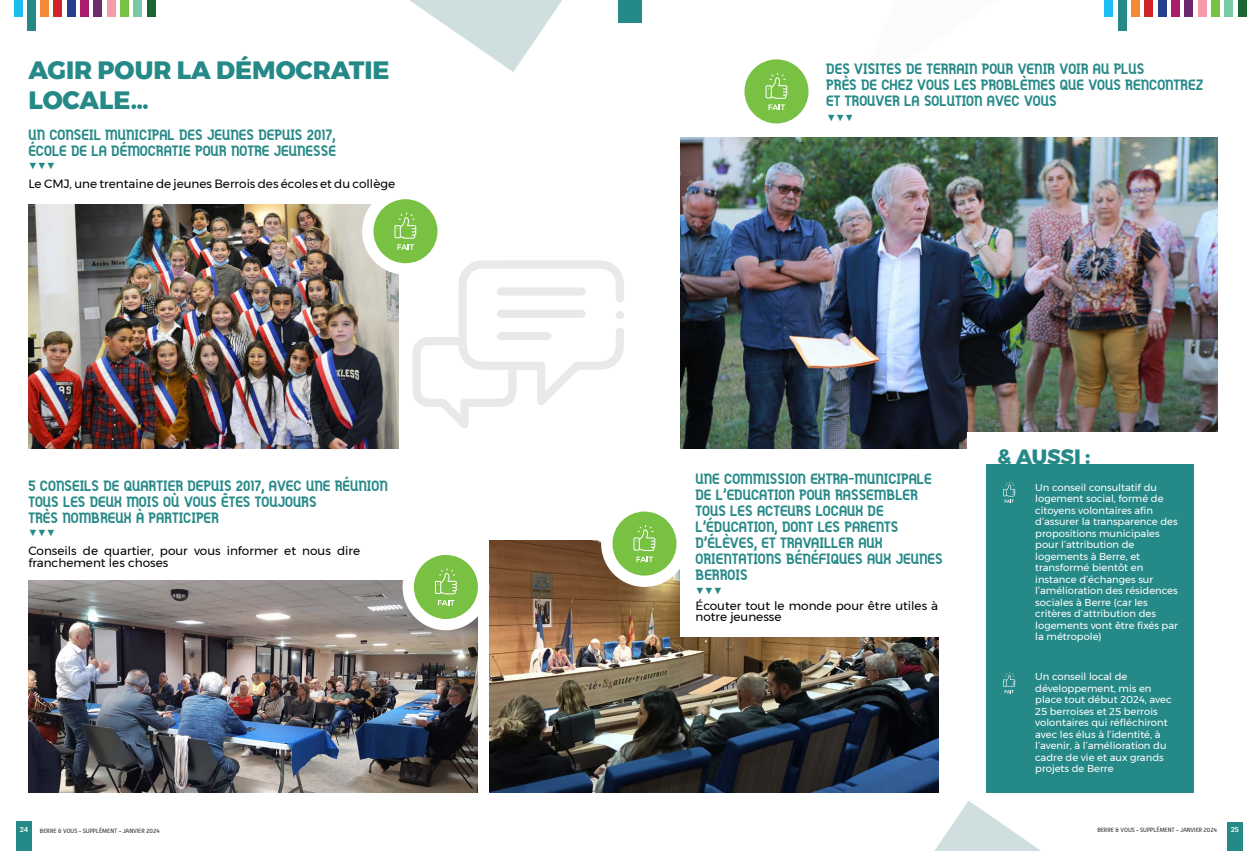
<style>
.page{position:relative;width:1259px;height:851px;background:#fff}
.page>*{position:absolute;margin:0;border:0;box-sizing:border-box;transform-origin:0 0}
.t1{font:800 25px "Montserrat";color:#258988}
.t2{font:800 20.6px "Montserrat";color:#258988}
.t3{font:15px/16px "Gilbert Bold Preview 4";color:#258988}
.t4{font:12px/11.5px "Montserrat";color:#000001}
.t5{font:10px/11.5px "Montserrat";color:#fff}
.t6{font:500 7px "Graphik";color:#fff}
.t7{font:6px "Alwyn";color:#231f20}
</style>
<div class="page">
<img style="left:680px;top:137px;width:537px;height:311px">
<div style="left:967px;top:432px;width:275px;height:163px;background:#fff"></div>
<div style="left:630px;top:0;width:12px;height:23px;background:#258988"></div>
<svg style="left:935px;top:801px;width:105px;height:49px"></svg>
<svg style="left:409px;top:0;width:153px;height:72px"></svg>
<div style="left:618px;top:0;width:12px;height:23px;background:#258988"></div>
<div style="left:16px;top:821px;width:16px;height:29px;background:#258988"></div>
<div style="left:1227px;top:821px;width:15px;height:29px;background:#258988"></div>
<div style="left:1117px;top:0;width:9px;height:31px;background:#258988"></div>
<div style="left:1104px;top:0;width:9px;height:16px;background:#1abef0"></div>
<div style="left:1237px;top:0;width:9px;height:16px;background:#1b6533"></div>
<div style="left:1197px;top:0;width:9px;height:16px;background:#f59bac"></div>
<div style="left:1184px;top:0;width:9px;height:16px;background:#6f276e"></div>
<div style="left:1171px;top:0;width:8px;height:16px;background:#ab1c6b"></div>
<div style="left:1157px;top:0;width:9px;height:16px;background:#253f8e"></div>
<div style="left:1131px;top:0;width:8px;height:17px;background:#f58837"></div>
<div style="left:1144px;top:0;width:9px;height:16px;background:#d1232a"></div>
<div style="left:1224px;top:0;width:9px;height:16px;background:#78c9a5"></div>
<div style="left:1211px;top:0;width:8px;height:16px;background:#79c142"></div>
<div style="left:27px;top:0;width:9px;height:31px;background:#258988"></div>
<div style="left:14px;top:0;width:8px;height:16px;background:#1abef0"></div>
<div style="left:147px;top:0;width:8px;height:16px;background:#1b6533"></div>
<div style="left:107px;top:0;width:9px;height:16px;background:#f59bac"></div>
<div style="left:94px;top:0;width:8px;height:16px;background:#6f276e"></div>
<div style="left:80px;top:0;width:9px;height:16px;background:#ab1c6b"></div>
<div style="left:67px;top:0;width:9px;height:17px;background:#253f8e"></div>
<div style="left:40px;top:0;width:9px;height:17px;background:#f58837"></div>
<div style="left:54px;top:0;width:8px;height:16px;background:#d1232a"></div>
<div style="left:134px;top:0;width:8px;height:16px;background:#78c9a5"></div>
<div style="left:120px;top:0;width:9px;height:16px;background:#79c142"></div>
<div style="left:987px;top:464px;width:207px;height:328px;background:#258988"></div>
<svg style="left:1003px;top:482px;width:12px;height:20px"></svg>
<svg style="left:1003px;top:672px;width:12px;height:21px"></svg>
<img style="left:489px;top:540px;width:449px;height:252px">
<div style="left:680px;top:476px;width:270px;height:160px;background:#fff"></div>
<img style="left:28px;top:204px;width:370px;height:244px">
<div style="left:362px;top:188px;width:87px;height:86px;background:#fff;border-radius:50%"></div>
<img style="left:28px;top:580px;width:449px;height:212px">
<div style="left:373px;top:199px;width:64px;height:64px;background:#79c142;border-radius:50%"></div>
<svg style="left:394px;top:212px;width:23px;height:38px"></svg>
<div style="left:402px;top:543px;width:87px;height:87px;background:#fff;border-radius:50%"></div>
<div style="left:414px;top:555px;width:64px;height:64px;background:#79c142;border-radius:50%"></div>
<svg style="left:438px;top:600px;width:16px;height:5px"></svg>
<svg style="left:435px;top:568px;width:22px;height:26px"></svg>
<div style="left:744px;top:59px;width:64px;height:64px;background:#79c142;border-radius:50%"></div>
<svg style="left:765px;top:73px;width:23px;height:37px"></svg>
<div style="left:601px;top:500px;width:87px;height:87px;background:#fff;border-radius:50%"></div>
<div style="left:612px;top:511px;width:64px;height:64px;background:#79c142;border-radius:50%"></div>
<svg style="left:633px;top:525px;width:23px;height:37px"></svg>
<svg style="left:412px;top:260px;width:212px;height:168px"></svg>
<div style="left:616px;top:311px;width:8px;height:8px;background:#e9e9e9;border-radius:50%"></div>
<p class="t1" style="left:28px;top:49px;width:363px">AGIR POUR LA DÉMOCRATIE</p>
<p class="t1" style="left:28px;top:79px;width:122px">LOCALE…</p>
<p class="t3" style="left:28px;top:125px;width:309px">UN CONSEIL MUNICIPAL DES JEUNES DEPUIS 2017,<br>ÉCOLE DE LA DÉMOCRATIE POUR NOTRE JEUNESSE</p>
<p class="t4" style="left:28px;top:178px;width:368px">Le CMJ, une trentaine de jeunes Berrois des écoles et du collège</p>
<p class="t3" style="left:28px;top:476px;width:361px">5 CONSEILS DE QUARTIER DEPUIS 2017, AVEC UNE RÉUNION</p>
<p class="t3" style="left:28px;top:492px;width:290px">TOUS LES DEUX MOIS OÙ VOUS ÊTES TOUJOURS<br>TRÈS NOMBREUX À PARTICIPER</p>
<p class="t4" style="left:28px;top:545px;width:333px">Conseils de quartier, pour vous informer et nous dire franchement les choses</p>
<p class="t3" style="left:826px;top:60px;width:379px">DES VISITES DE TERRAIN POUR VENIR VOIR AU PLUS<br>PRÈS DE CHEZ VOUS LES PROBLÈMES QUE VOUS RENCONTREZ<br>ET TROUVER LA SOLUTION AVEC VOUS</p>
<p class="t3" style="left:695px;top:469px;width:249px">UNE COMMISSION EXTRA-MUNICIPALE<br>DE L’EDUCATION POUR RASSEMBLER<br>TOUS LES ACTEURS LOCAUX DE<br>L’ÉDUCATION, DONT LES PARENTS<br>D’ÉLÈVES, ET TRAVAILLER AUX<br>ORIENTATIONS BÉNÉFIQUES AUX JEUNES<br>BERROIS</p>
<p class="t4" style="left:695px;top:599px;width:244px">Écouter tout le monde pour être utiles à notre jeunesse</p>
<p class="t2" style="left:997px;top:440px;width:95px">&amp; AUSSI :</p>
<p class="t5" style="left:1035px;top:481px;width:144px">Un conseil consultatif du logement social, formé de citoyens volontaires afin d’assurer la transparence des propositions municipales pour l’attribution de logements à Berre, et transformé bientôt en instance d’échanges sur l’amélioration des résidences sociales à Berre (car les critères d’attribution des logements vont être fixés par la métropole)</p>
<p class="t5" style="left:1035px;top:670px;width:138px">Un conseil local de développement, mis en place tout début 2024, avec<br>25 berroises et 25 berrois volontaires qui réfléchiront avec les élus à l’identité, à l’avenir, à l’amélioration du cadre de vie et aux grands projets de Berre</p>
<p class="t6" style="left:20px;top:824px;width:10px">24</p>
<p class="t7" style="left:40px;top:826px;width:121px">BERRE &amp; VOUS - SUPPLÉMENT - JANVIER 2024</p>
<p class="t7" style="left:1097px;top:826px;width:121px">BERRE &amp; VOUS - SUPPLÉMENT - JANVIER 2024</p>
<p class="t6" style="left:1230px;top:824px;width:10px">25</p>
</div>
